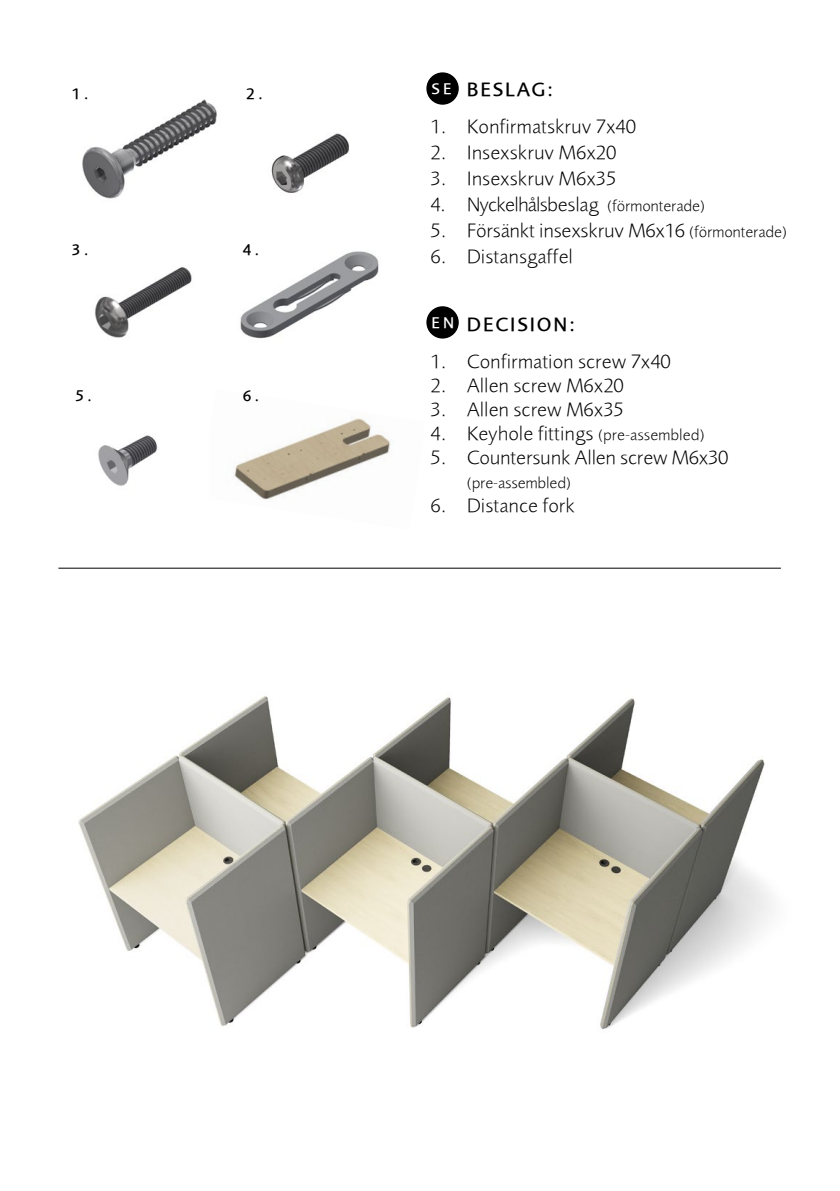
<style>
.page{position:relative;width:840px;height:1191px;background:#fff}
.page>*{position:absolute;margin:0;border:0;box-sizing:border-box;transform-origin:0 0}
.t1{font:300 20px "Foundry Sans";letter-spacing:.01em;color:#000}
.t2{font:300 20px "Foundry Sans";letter-spacing:-.03em;color:#000}
.t3{font:500 20px "Foundry Sans";letter-spacing:.09em;color:#000}
.t4{font:300 16px "Foundry Sans";color:#000}
.t5{font:500 16px "Foundry Sans";color:#000}
.t6{font:500 16px "Foundry Sans";color:#fff}
.s1{font-size:16px}
</style>
<div class="page">
<img style="left:82px;top:99px;width:135px;height:100px">
<img style="left:271px;top:133px;width:78px;height:60px">
<div style="left:426px;top:72px;width:32px;height:33px;background:#000;border-radius:50%"></div>
<div style="left:426px;top:306px;width:32px;height:32px;background:#000;border-radius:50%"></div>
<img style="left:95px;top:267px;width:97px;height:71px">
<img style="left:234px;top:418px;width:157px;height:82px">
<img style="left:240px;top:251px;width:139px;height:88px">
<hr style="left:58px;top:568px;width:722px;height:1px;background:#000">
<img style="left:98px;top:435px;width:60px;height:51px">
<img style="left:78px;top:696px;width:694px;height:334px">
<p class="t5" style="left:72px;top:85px;width:18px">1.</p>
<p class="t5" style="left:246px;top:85px;width:18px">2.</p>
<p class="t5" style="left:72px;top:241px;width:18px">3.</p>
<p class="t5" style="left:242px;top:241px;width:18px">4.</p>
<p class="t5" style="left:75px;top:387px;width:18px">5.</p>
<p class="t5" style="left:242px;top:387px;width:18px">6.</p>
<p class="t6" style="left:431px;top:80px;width:22px">SE</p>
<p class="t3" style="left:466px;top:79px;width:88px">BESLAG:</p>
<p class="t1" style="left:430px;top:118px;width:206px">1. Konfirmatskruv 7x40</p>
<p class="t1" style="left:430px;top:144px;width:187px">2. Insexskruv M6x20</p>
<p class="t1" style="left:430px;top:170px;width:187px">3. Insexskruv M6x35</p>
<p class="t2" style="left:430px;top:196px;width:276px">4. Nyckelhålsbeslag <span class="s1">(förmonterade)</span></p>
<p class="t1" style="left:430px;top:222px;width:357px">5. Försänkt insexskruv M6x16 <span class="s1">(förmonterade)</span></p>
<p class="t1" style="left:430px;top:248px;width:144px">6. Distansgaffel</p>
<p class="t6" style="left:431px;top:314px;width:24px">EN</p>
<p class="t3" style="left:466px;top:314px;width:110px">DECISION:</p>
<p class="t1" style="left:430px;top:353px;width:241px">1. Confirmation screw 7x40</p>
<p class="t1" style="left:430px;top:377px;width:194px">2. Allen screw M6x20</p>
<p class="t1" style="left:430px;top:401px;width:194px">3. Allen screw M6x35</p>
<p class="t1" style="left:430px;top:425px;width:275px">4. Keyhole fittings <span class="s1">(pre-assembled)</span></p>
<p class="t1" style="left:430px;top:449px;width:299px">5. Countersunk Allen screw M6x30</p>
<p class="t4" style="left:466px;top:476px;width:106px">(pre-assembled)</p>
<p class="t1" style="left:430px;top:497px;width:146px">6. Distance fork</p>
</div>
